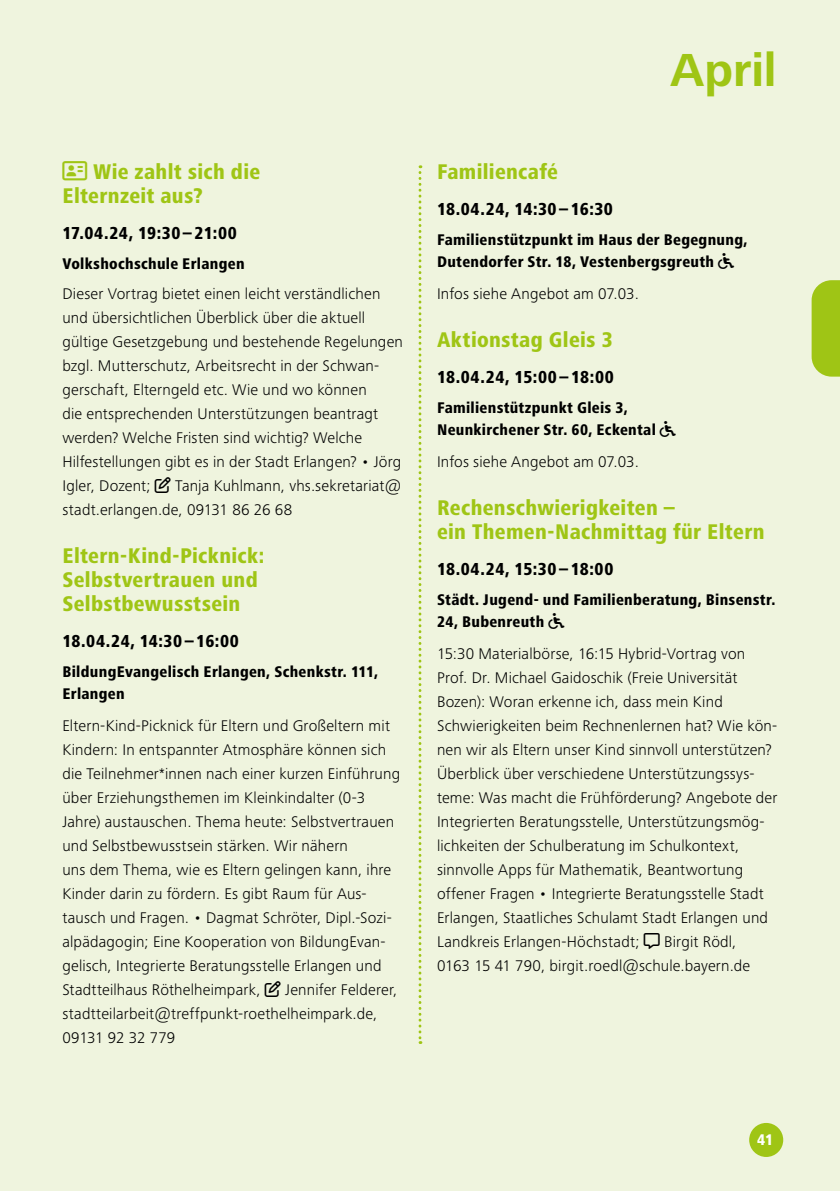
<style>
.page{position:relative;width:840px;height:1191px;background:#fff}
.page>*{position:absolute;margin:0;border:0;box-sizing:border-box;transform-origin:0 0}
.t1{font:700 48px "Frutiger Next LTW1 G";letter-spacing:-.005em;color:#9fc515}
.H3_Headline_11_12pt_Grün{font:800 condensed 22px/24px "Frutiger Next LTW1 G";letter-spacing:.015em;color:#9fc515}
.Datum_Uhrzeit_9_12pt{font:800 condensed 18px "Frutiger Next LTW1 G";letter-spacing:.025em;color:#000}
.Grundschrift_8_12pt{font:300 16px/24px "Frutiger Next LTW1 G";letter-spacing:.01em;color:#000}
.Veranstaltungsort_8_11pt{font:800 condensed 16px/22px "Frutiger Next LTW1 G";letter-spacing:.02em;color:#000}
.t2{font:800 condensed 16px "Frutiger Next LTW1 G";color:#fff}
</style>
<div class="page">
<div style="left:0;top:0;width:839px;height:1191px;background:#eff4de"></div>
<svg style="left:811px;top:280px;width:28px;height:96px;background:#a5c826"></svg>
<svg style="left:418px;top:165px;width:3px;height:879px"></svg>
<div style="left:748px;top:1123px;width:34px;height:34px;background:#9fc515;border-radius:50%"></div>
<p class="H3_Headline_11_12pt_Grün" style="left:62px;top:160px;width:199px;text-indent:31px">Wie zahlt sich die<br>Elternzeit aus?</p>
<p class="Datum_Uhrzeit_9_12pt" style="left:62px;top:223px;width:176px">17.04.24, 19:30 – 21:00</p>
<p class="Veranstaltungsort_8_11pt" style="left:62px;top:253px;width:183px">Volkshochschule Erlangen</p>
<p class="Grundschrift_8_12pt" style="left:62px;top:282px;width:342px">Dieser Vortrag bietet einen leicht verständlichen und übersichtlichen Überblick über die aktuell gültige Gesetzgebung und bestehende Regelungen bzgl. Mutterschutz, Arbeitsrecht in der Schwan&shy;gerschaft, Elterngeld etc. Wie und wo können<br>die entsprechenden Unterstützungen beantragt werden? Welche Fristen sind wichtig? Welche Hilfestellungen gibt es in der Stadt Erlangen? • Jörg Igler, Dozent;</p>
<p class="Grundschrift_8_12pt" style="left:62px;top:474px;width:340px;text-indent:113px">Tanja Kuhlmann, vhs.sekretariat@ stadt.erlangen.de, 09131 86 26 68</p>
<p class="H3_Headline_11_12pt_Grün" style="left:62px;top:544px;width:203px">Eltern-Kind-Picknick:<br>Selbstvertrauen und<br>Selbstbewusstsein</p>
<p class="Datum_Uhrzeit_9_12pt" style="left:62px;top:631px;width:178px">18.04.24, 14:30–16:00</p>
<p class="Veranstaltungsort_8_11pt" style="left:62px;top:661px;width:317px">BildungEvangelisch Erlangen, Schenkstr. 111,<br>Erlangen</p>
<p class="Grundschrift_8_12pt" style="left:62px;top:714px;width:339px">Eltern-Kind-Picknick für Eltern und Großeltern mit Kindern: In entspannter Atmosphäre können sich die Teilnehmer*innen nach einer kurzen Einführung über Erziehungsthemen im Kleinkindalter (0-3<br>Jahre) austauschen. Thema heute: Selbstvertrauen und Selbstbewusstsein stärken. Wir nähern<br>uns dem Thema, wie es Eltern gelingen kann, ihre Kinder darin zu fördern. Es gibt Raum für Aus&shy;tausch und Fragen. • Dagmat Schröter, Dipl.-Sozi&shy;alpädagogin; Eine Kooperation von BildungEvan&shy;gelisch, Integrierte Beratungsstelle Erlangen und Stadtteilhaus Röthelheimpark,</p>
<p class="Grundschrift_8_12pt" style="left:62px;top:978px;width:336px;text-indent:223px">Jennifer Felderer, stadtteilarbeit@treffpunkt-roethelheimpark.de,<br>09131 92 32 779</p>
<h1 class="t1" style="left:670px;top:42px;width:107px">April</h1>
<p class="H3_Headline_11_12pt_Grün" style="left:437px;top:160px;width:122px">Familiencafé</p>
<p class="Datum_Uhrzeit_9_12pt" style="left:437px;top:199px;width:177px">18.04.24, 14:30 – 16:30</p>
<p class="Veranstaltungsort_8_11pt" style="left:437px;top:229px;width:312px">Familienstützpunkt im Haus der Begegnung,<br>Dutendorfer Str. 18, Vestenbergsgreuth ★★</p>
<p class="Grundschrift_8_12pt" style="left:437px;top:282px;width:203px">Infos siehe Angebot am 07.03.</p>
<p class="H3_Headline_11_12pt_Grün" style="left:437px;top:328px;width:177px">Aktionstag Gleis 3</p>
<p class="Datum_Uhrzeit_9_12pt" style="left:437px;top:367px;width:178px">18.04.24, 15:00–18:00</p>
<p class="Veranstaltungsort_8_11pt" style="left:437px;top:397px;width:240px">Familienstützpunkt Gleis 3,<br>Neunkirchener Str. 60, Eckental ★★</p>
<p class="Grundschrift_8_12pt" style="left:437px;top:450px;width:203px">Infos siehe Angebot am 07.03.</p>
<p class="H3_Headline_11_12pt_Grün" style="left:437px;top:496px;width:329px">Rechenschwierigkeiten –<br>ein Themen-Nachmittag für Eltern</p>
<p class="Datum_Uhrzeit_9_12pt" style="left:437px;top:559px;width:178px">18.04.24, 15:30–18:00</p>
<p class="Veranstaltungsort_8_11pt" style="left:437px;top:589px;width:340px">Städt. Jugend- und Familienberatung, Binsenstr.<br>24, Bubenreuth ★★</p>
<p class="Grundschrift_8_12pt" style="left:437px;top:642px;width:342px">15:30 Materialbörse, 16:15 Hybrid-Vortrag von Prof. Dr. Michael Gaidoschik (Freie Universität Bozen): Woran erkenne ich, dass mein Kind Schwierigkeiten beim Rechnenlernen hat? Wie kön&shy;nen wir als Eltern unser Kind sinnvoll unterstützen?<br>Überblick über verschiedene Unterstützungssys&shy;teme: Was macht die Frühförderung? Angebote der Integrierten Beratungsstelle, Unterstützungsmög&shy;lichkeiten der Schulberatung im Schulkontext, sinnvolle Apps für Mathematik, Beantwortung offener Fragen • Integrierte Beratungsstelle Stadt Erlangen, Staatliches Schulamt Stadt Erlangen und Landkreis Erlangen-Höchstadt;</p>
<p class="Grundschrift_8_12pt" style="left:437px;top:930px;width:314px;text-indent:227px">Birgit Rödl,<br>0163 15 41 790, birgit.roedl@schule.bayern.de</p>
<p class="t2" style="left:756px;top:1130px;width:18px">41</p>
</div>
